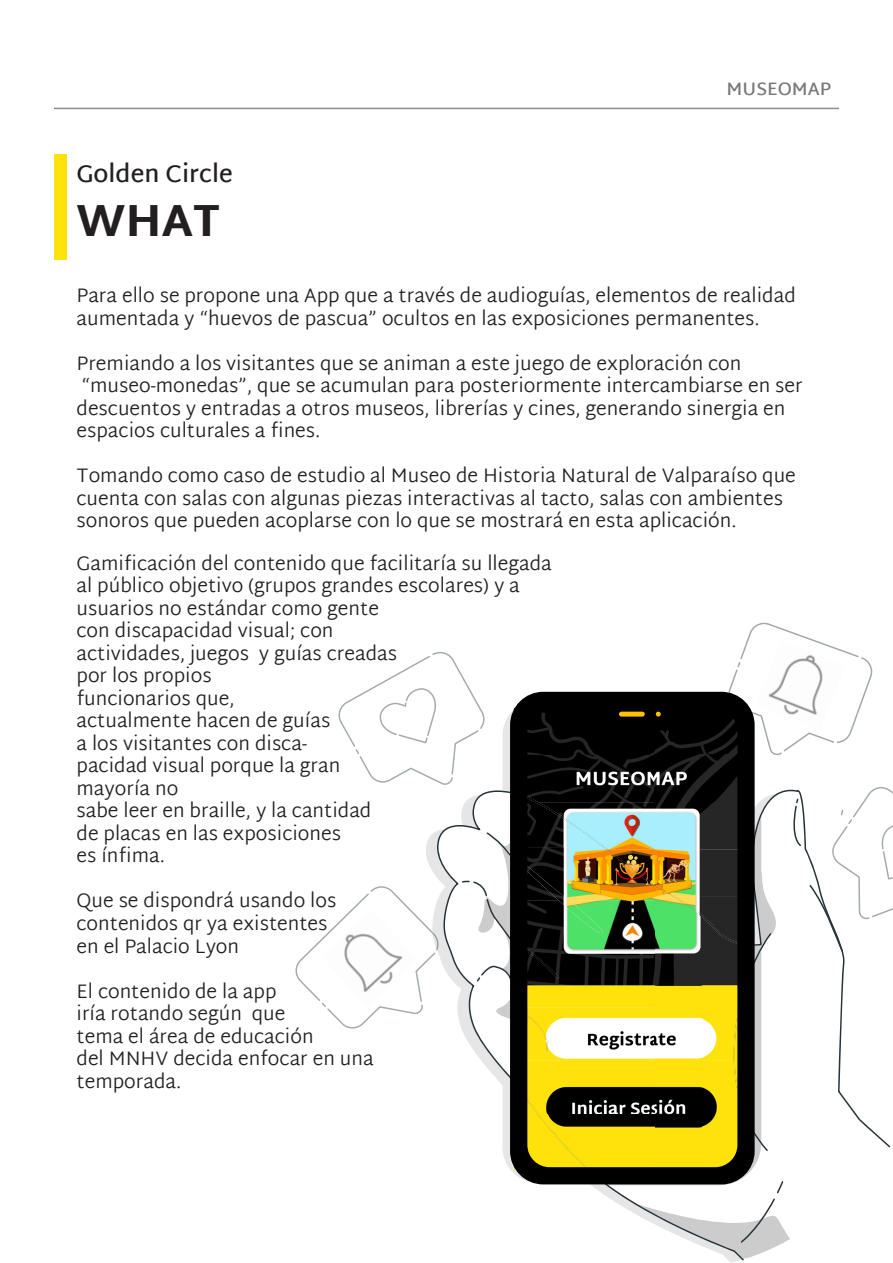
<style>
.page{position:relative;width:893px;height:1263px;background:#fff}
.page>*{position:absolute;margin:0;border:0;box-sizing:border-box;transform-origin:0 0}
.t1{font:800 45px "Martel Sans";color:#231f20}
.t2{font:600 24px "Martel Sans";color:#231f20}
.t3{font:300 19.5px/22.5px "Martel Sans";color:#231f20}
.t4{font:600 18px "Martel Sans";color:#76787b}
</style>
<div class="page">
<hr style="left:54px;top:108px;width:785px;height:1px;background:#8a8c8f">
<div style="left:54px;top:154px;width:13px;height:106px;background:#ffe20a"></div>
<svg style="left:437px;top:790px;width:453px;height:470px"></svg>
<svg style="left:728px;top:623px;width:144px;height:132px"></svg>
<svg style="left:461px;top:797px;width:341px;height:354px"></svg>
<svg style="left:509px;top:691px;width:246px;height:494px;background:#63622c"></svg>
<div style="left:654px;top:710px;width:8px;height:8px;border:2px solid #000;border-radius:50%"></div>
<div style="left:618px;top:711px;width:27px;height:6px;background:#ffc200;border-radius:3px"></div>
<div style="left:617px;top:710px;width:29px;height:8px;border:2px solid #000;border-radius:3px"></div>
<svg style="left:338px;top:652px;width:147px;height:133px"></svg>
<svg style="left:808px;top:787px;width:85px;height:166px"></svg>
<svg style="left:295px;top:886px;width:143px;height:142px"></svg>
<img style="left:321px;top:910px;width:97px;height:97px">
<p class="t2" style="left:77px;top:159px;width:158px">Golden Circle</p>
<p class="t1" style="left:77px;top:194px;width:145px">WHAT</p>
<p class="t4" style="left:727px;top:78px;width:106px">MUSEOMAP</p>
<p class="t3" style="left:77px;top:285px;width:721px">Para ello se propone una App que a través de audioguías, elementos de realidad</p>
<p class="t3" style="left:77px;top:308px;width:685px">aumentada y “huevos de pascua” ocultos en las exposiciones permanentes.</p>
<p class="t3" style="left:77px;top:353px;width:666px">Premiando a los visitantes que se animan a este juego de exploración con</p>
<p class="t3" style="left:77px;top:375px;width:728px">“museo-monedas”, que se acumulan para posteriormente intercambiarse en ser descuentos y entradas a otros museos, librerías y cines, generando sinergia en</p>
<p class="t3" style="left:77px;top:420px;width:245px">espacios culturales a fines.</p>
<p class="t3" style="left:77px;top:465px;width:721px">Tomando como caso de estudio al Museo de Historia Natural de Valparaíso que cuenta con salas con algunas piezas interactivas al tacto, salas con ambientes</p>
<p class="t3" style="left:77px;top:510px;width:662px">sonoros que pueden acoplarse con lo que se mostrará en esta aplicación.</p>
<p class="t3" style="left:77px;top:553px;width:477px">Gamificación del contenido que facilitaría su llegada al público objetivo (grupos grandes escolares) y a usuarios no estándar como gente</p>
<p class="t3" style="left:77px;top:621px;width:259px">con discapacidad visual; con</p>
<p class="t3" style="left:77px;top:643px;width:322px">actividades, juegos y guías creadas por los propios</p>
<p class="t3" style="left:77px;top:688px;width:160px">funcionarios que,</p>
<p class="t3" style="left:77px;top:711px;width:265px">actualmente hacen de guías a los visitantes con disca&shy;pacidad visual porque la gran mayoría no</p>
<p class="t3" style="left:77px;top:801px;width:296px">sabe leer en braille, y la cantidad</p>
<p class="t3" style="left:77px;top:823px;width:266px">de placas en las exposiciones</p>
<p class="t3" style="left:77px;top:846px;width:90px">es ínfima.</p>
<p class="t3" style="left:77px;top:891px;width:261px">Que se dispondrá usando los</p>
<p class="t3" style="left:77px;top:913px;width:253px">contenidos qr ya existentes en el Palacio Lyon</p>
<p class="t3" style="left:77px;top:981px;width:299px">El contenido de la app<br>iría rotando según que<br>tema el área de educación<br>del MNHV decida enfocar en una</p>
<p class="t3" style="left:77px;top:1071px;width:106px">temporada.</p>
</div>
